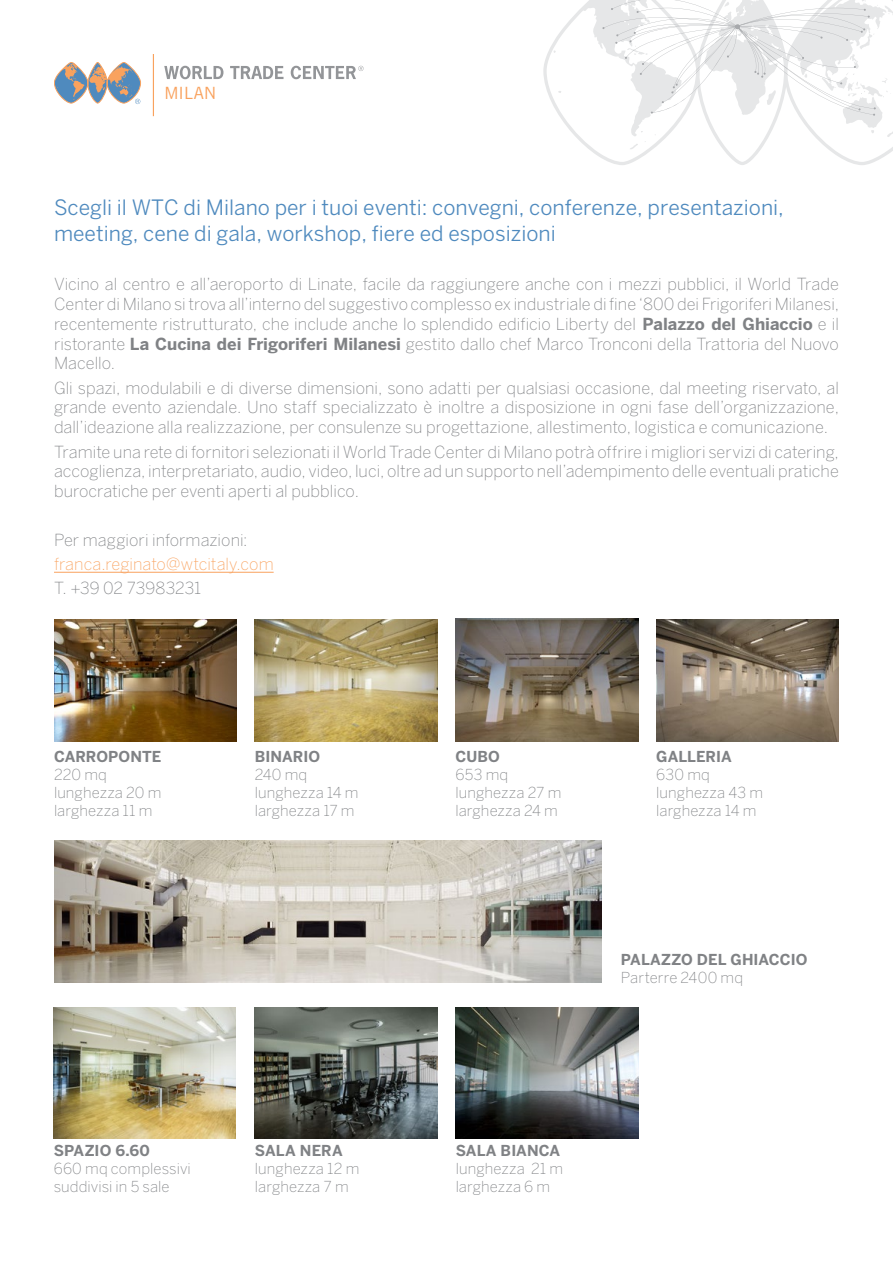
<style>
.page{position:relative;width:893px;height:1263px;background:#fff}
.page>*{position:absolute;margin:0;border:0;box-sizing:border-box;transform-origin:0 0}
.t1{font:21px/25.2px "Benton Sans";color:#4f8abe}
.t2{font:16.8px "News Gothic BT";letter-spacing:.025em;color:#f9a25e}
.t3{font:200 16.5px/19.8px "Benton Sans";color:#808285;text-align:justify}
.t4{font:200 16.5px "Benton Sans";color:#f9a25e}
.t5{font:200 15px/18px "Benton Sans";letter-spacing:.005em;color:#808285}
.t6{font:700 15px "Benton Sans";letter-spacing:.005em;color:#808285}
.s1{font-weight:700}
</style>
<div class="page">
<svg style="left:543px;top:0;width:350px;height:165px"></svg>
<svg style="left:54px;top:62px;width:87px;height:42px"></svg>
<hr style="left:153px;top:54px;width:1px;height:62px;background:#f9a25e">
<svg style="left:164px;top:66px;width:59px;height:13px"></svg>
<svg style="left:230px;top:66px;width:53px;height:13px"></svg>
<svg style="left:291px;top:66px;width:73px;height:13px"></svg>
<hr style="left:54px;top:572px;width:220px;height:1px;background:#f9a25e">
<img style="left:656px;top:619px;width:183px;height:122px">
<img style="left:54px;top:1007px;width:182px;height:131px">
<img style="left:54px;top:619px;width:183px;height:122px">
<img style="left:455px;top:619px;width:183px;height:122px">
<img style="left:54px;top:840px;width:547px;height:142px">
<img style="left:255px;top:619px;width:182px;height:122px">
<img style="left:255px;top:1007px;width:182px;height:131px">
<img style="left:455px;top:1008px;width:183px;height:130px">
<p class="t2" style="left:164px;top:83px;width:53px">MILAN</p>
<p class="t1" style="left:54px;top:195px;width:731px">Scegli il WTC di Milano per i tuoi eventi: convegni, conferenze, presentazioni, meeting, cene di gala, workshop, fiere ed esposizioni</p>
<p class="t3" style="left:54px;top:274px;width:787px">Vicino al centro e all’aeroporto di Linate, facile da raggiungere anche con i mezzi pubblici, il World Trade Center di Milano si trova all’interno del suggestivo complesso ex industriale di fine ‘800 dei Frigoriferi Milanesi, recentemente ristrutturato, che include anche lo splendido edificio Liberty del <span class="s1">Palazzo del Ghiaccio</span> e il ristorante <span class="s1">La Cucina dei Frigoriferi Milanesi</span> gestito dallo chef Marco Tronconi della Trattoria del Nuovo Macello.</p>
<p class="t3" style="left:54px;top:378px;width:786px">Gli spazi, modulabili e di diverse dimensioni, sono adatti per qualsiasi occasione, dal meeting riservato, al grande evento aziendale. Uno staff specializzato è inoltre a disposizione in ogni fase dell’organizzazione, dall’ideazione alla realizzazione, per consulenze su progettazione, allestimento, logistica e comunicazione.</p>
<p class="t3" style="left:54px;top:441px;width:786px">Tramite una rete di fornitori selezionati il World Trade Center di Milano potrà offrire i migliori servizi di catering, accoglienza, interpretariato, audio, video, luci, oltre ad un supporto nell’adempimento delle eventuali pratiche burocratiche per eventi aperti al pubblico.</p>
<p class="t3" style="left:54px;top:530px;width:195px">Per maggiori informazioni:</p>
<p class="t4" style="left:54px;top:554px;width:221px">franca.reginato@wtcitaly.com</p>
<p class="t3" style="left:54px;top:578px;width:149px">T. +39 02 73983231</p>
<p class="t6" style="left:54px;top:747px;width:109px">CARROPONTE</p>
<p class="t5" style="left:54px;top:765px;width:109px">220 mq lunghezza 20 m larghezza 11 m</p>
<p class="t6" style="left:255px;top:747px;width:67px">BINARIO</p>
<p class="t5" style="left:255px;top:765px;width:105px">240 mq lunghezza 14 m larghezza 17 m</p>
<p class="t6" style="left:54px;top:1142px;width:98px">SPAZIO 6.60</p>
<p class="t5" style="left:54px;top:1160px;width:139px">660 mq complessivi suddivisi in 5 sale</p>
<p class="t6" style="left:255px;top:1142px;width:89px">SALA NERA</p>
<p class="t5" style="left:255px;top:1160px;width:106px">lunghezza 12 m larghezza 7 m</p>
<p class="t6" style="left:455px;top:747px;width:46px">CUBO</p>
<p class="t5" style="left:455px;top:765px;width:107px">653 mq lunghezza 27 m larghezza 24 m</p>
<p class="t6" style="left:656px;top:747px;width:77px">GALLERIA</p>
<p class="t5" style="left:656px;top:765px;width:108px">630 mq lunghezza 43 m larghezza 14 m</p>
<p class="t6" style="left:621px;top:950px;width:188px">PALAZZO DEL GHIACCIO</p>
<p class="t5" style="left:621px;top:968px;width:124px">Parterre 2400 mq</p>
<p class="t6" style="left:456px;top:1142px;width:106px">SALA BIANCA</p>
<p class="t5" style="left:456px;top:1160px;width:109px">lunghezza 21 m larghezza 6 m</p>
</div>
